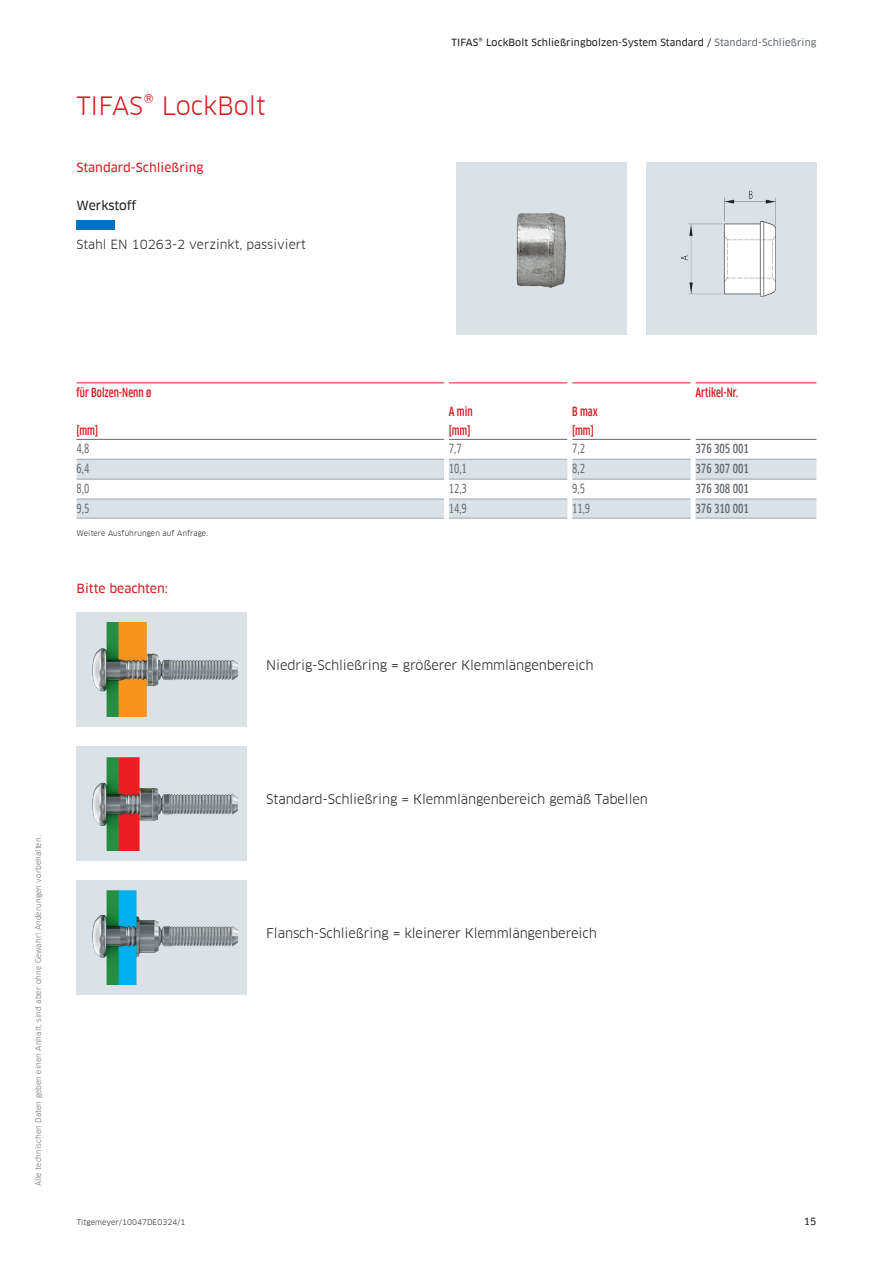
<style>
.page{position:relative;width:893px;height:1263px;background:#fff}
.page>*{position:absolute;margin:0;border:0;box-sizing:border-box;transform-origin:0 0}
.t1{font:24.75px "Clan Offc Pro";letter-spacing:-.005em;color:#d81c23}
.t2{font:13.2px "Clan Offc Pro";letter-spacing:-.01em;color:#231f20}
.t3{font:500 condensed 12.3px/19.2px "Clan Offc Pro";color:#d81c23}
.t4{font:12.3px "Clan Offc Pro Cond News";color:#666b70}
.t5{font:500 condensed 12.3px "Clan Offc Pro";color:#666b70}
.t6{font:12.3px "Clan Offc Pro News";color:#d81c23}
.t7{font:12.3px "Clan Offc Pro";color:#231f20}
.t8{font:12.3px "Clan Offc Pro News";letter-spacing:-.01em;color:#231f20}
.t9{font:9.75px "Clan Offc Pro News";letter-spacing:.01em;color:#231f20}
.t10{font:7.5px "Clan Offc Pro";letter-spacing:.01em;color:#666b70}
.t11{font:7.5px "Clan Offc Pro";letter-spacing:.01em;color:#231f20}
.s1{color:#666b70}
</style>
<div class="page">
<div style="left:77px;top:612px;width:170px;height:115px;background:#dae2e7"></div>
<div style="left:77px;top:746px;width:170px;height:115px;background:#dae2e7"></div>
<div style="left:77px;top:880px;width:170px;height:115px;background:#dae2e7"></div>
<img style="left:646px;top:164px;width:170px;height:170px">
<img style="left:456px;top:164px;width:170px;height:170px">
<img style="left:92px;top:623px;width:146px;height:93px">
<img style="left:92px;top:757px;width:146px;height:93px">
<img style="left:92px;top:891px;width:146px;height:93px">
<div style="left:77px;top:220px;width:38px;height:10px;background:#0072bc"></div>
<svg style="left:77px;top:460px;width:739px;height:58px"></svg>
<hr style="left:77px;top:383px;width:367px;height:1px;background:#d81c23">
<hr style="left:449px;top:383px;width:118px;height:1px;background:#d81c23">
<hr style="left:572px;top:383px;width:119px;height:1px;background:#d81c23">
<hr style="left:695px;top:383px;width:121px;height:1px;background:#d81c23">
<hr style="left:77px;top:439px;width:367px;height:1px;background:#666b70">
<hr style="left:449px;top:439px;width:118px;height:1px;background:#666b70">
<hr style="left:572px;top:439px;width:119px;height:1px;background:#666b70">
<hr style="left:695px;top:439px;width:121px;height:1px;background:#666b70">
<hr style="left:77px;top:459px;width:367px;height:1px;background:#9da5ab">
<hr style="left:449px;top:459px;width:118px;height:1px;background:#9da5ab">
<hr style="left:572px;top:459px;width:119px;height:1px;background:#9da5ab">
<hr style="left:695px;top:459px;width:121px;height:1px;background:#9da5ab">
<hr style="left:77px;top:479px;width:367px;height:1px;background:#9da5ab">
<hr style="left:449px;top:479px;width:118px;height:1px;background:#9da5ab">
<hr style="left:572px;top:479px;width:119px;height:1px;background:#9da5ab">
<hr style="left:695px;top:479px;width:121px;height:1px;background:#9da5ab">
<hr style="left:77px;top:499px;width:367px;height:1px;background:#9da5ab">
<hr style="left:449px;top:499px;width:118px;height:1px;background:#9da5ab">
<hr style="left:572px;top:499px;width:119px;height:1px;background:#9da5ab">
<hr style="left:695px;top:499px;width:121px;height:1px;background:#9da5ab">
<hr style="left:77px;top:518px;width:367px;height:1px;background:#9da5ab">
<hr style="left:449px;top:518px;width:118px;height:1px;background:#9da5ab">
<hr style="left:572px;top:518px;width:119px;height:1px;background:#9da5ab">
<hr style="left:695px;top:518px;width:121px;height:1px;background:#9da5ab">
<div style="left:444px;top:459px;width:5px;height:20px;background:#fff"></div>
<div style="left:567px;top:459px;width:5px;height:20px;background:#fff"></div>
<hr style="left:691px;top:459px;width:4px;height:20px;background:#fff">
<div style="left:444px;top:479px;width:5px;height:20px;background:#fff"></div>
<div style="left:567px;top:479px;width:5px;height:20px;background:#fff"></div>
<hr style="left:691px;top:479px;width:4px;height:20px;background:#fff">
<div style="left:444px;top:499px;width:5px;height:19px;background:#fff"></div>
<div style="left:567px;top:499px;width:5px;height:19px;background:#fff"></div>
<hr style="left:691px;top:499px;width:4px;height:19px;background:#fff">
<h1 class="t1" style="left:77px;top:91px;width:191px">TIFAS® LockBolt</h1>
<p class="t6" style="left:77px;top:160px;width:129px">Standard-Schließring</p>
<p class="t8" style="left:77px;top:199px;width:62px">Werkstoff</p>
<p class="t7" style="left:77px;top:237px;width:231px">Stahl EN 10263-2 verzinkt, passiviert</p>
<p class="t9" style="left:451px;top:37px;width:367px">TIFAS® LockBolt Schließringbolzen-System Standard / <span class="s1">Standard-Schließring</span></p>
<p class="t3" style="left:77px;top:383px;width:76px">für Bolzen-Nenn ø</p>
<p class="t3" style="left:77px;top:421px;width:23px">[mm]</p>
<p class="t3" style="left:449px;top:402px;width:25px">A min [mm]</p>
<p class="t3" style="left:572px;top:402px;width:27px">B max [mm]</p>
<p class="t3" style="left:695px;top:383px;width:44px">Artikel-Nr.</p>
<p class="t4" style="left:77px;top:442px;width:14px">4,8</p>
<p class="t4" style="left:449px;top:442px;width:14px">7,7</p>
<p class="t4" style="left:572px;top:442px;width:14px">7,2</p>
<p class="t5" style="left:695px;top:442px;width:55px">376 305 001</p>
<p class="t4" style="left:77px;top:462px;width:14px">6,4</p>
<p class="t4" style="left:449px;top:462px;width:20px">10,1</p>
<p class="t4" style="left:572px;top:462px;width:14px">8,2</p>
<p class="t5" style="left:695px;top:462px;width:55px">376 307 001</p>
<p class="t4" style="left:77px;top:482px;width:14px">8,0</p>
<p class="t4" style="left:449px;top:482px;width:20px">12,3</p>
<p class="t4" style="left:572px;top:482px;width:14px">9,5</p>
<p class="t5" style="left:695px;top:482px;width:55px">376 308 001</p>
<p class="t4" style="left:77px;top:502px;width:14px">9,5</p>
<p class="t4" style="left:449px;top:502px;width:20px">14,9</p>
<p class="t4" style="left:572px;top:502px;width:20px">11,9</p>
<p class="t5" style="left:695px;top:501px;width:55px">376 310 001</p>
<p class="t11" style="left:77px;top:529px;width:133px">Weitere Ausführungen auf Anfrage.</p>
<p class="t6" style="left:77px;top:581px;width:93px">Bitte beachten:</p>
<p class="t2" style="left:266px;top:657px;width:329px">Niedrig-Schließring = größerer Klemmlängenbereich</p>
<p class="t10" style="left:34px;top:1186px;width:352px;rotate:-90deg">Alle technischen Daten geben einen Anhalt, sind aber ohne Gewähr! Änderungen vorbehalten.</p>
<p class="t2" style="left:266px;top:791px;width:383px">Standard-Schließring = Klemmlängenbereich gemäß Tabellen</p>
<p class="t2" style="left:266px;top:925px;width:332px">Flansch-Schließring = kleinerer Klemmlängenbereich</p>
<p class="t11" style="left:77px;top:1217px;width:110px">Titgemeyer/10047DE0324/1</p>
<p class="t9" style="left:804px;top:1215px;width:14px">15</p>
</div>
